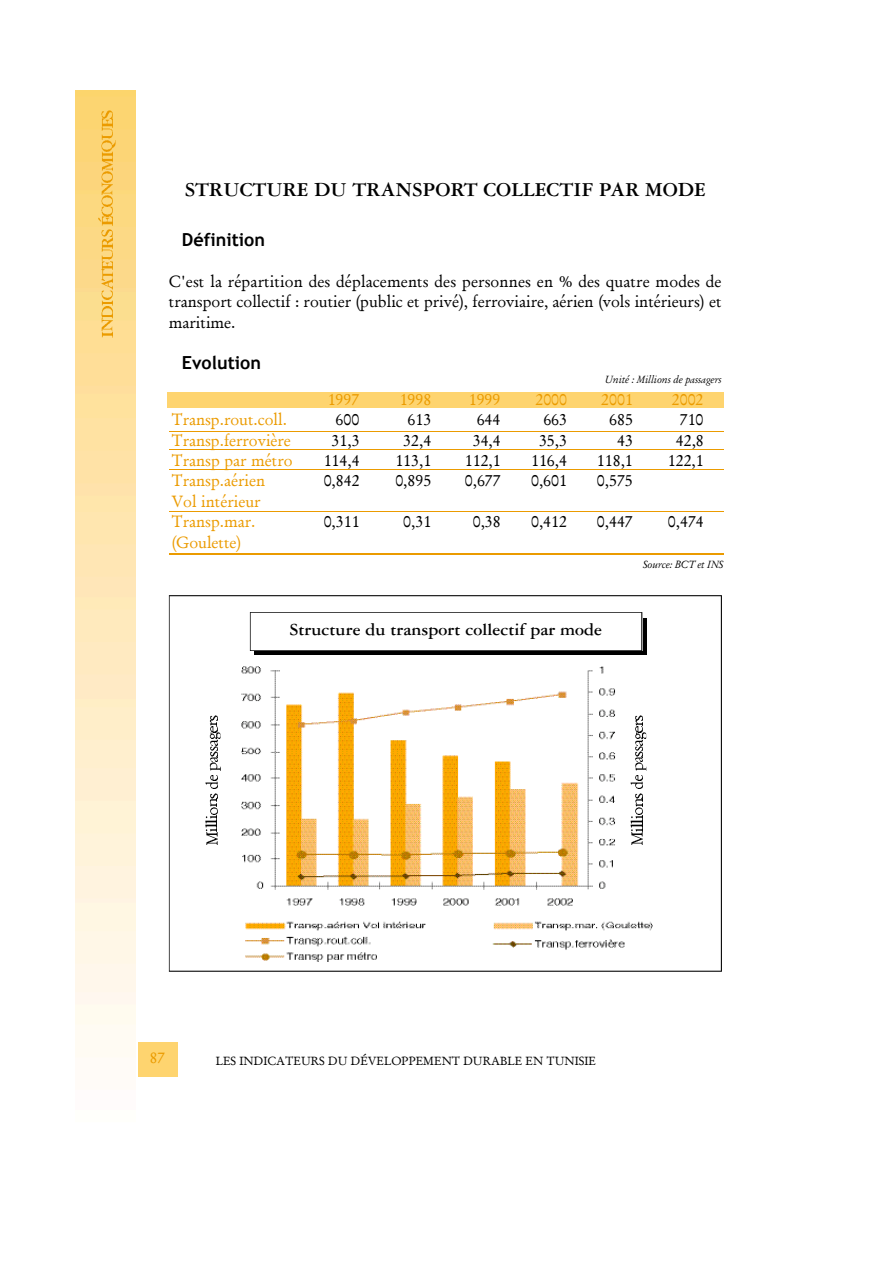
<style>
.page{position:relative;width:893px;height:1263px;background:#fff}
.page>*{position:absolute;margin:0;border:0;box-sizing:border-box;transform-origin:0 0}
.t1{font:700 21px "Garamond Three";color:#000}
.t2{font:700 18px "Garamond Three";color:#000}
.t3{font:700 18px "Trebuchet MS";color:#000}
.t4{font:16.5px/20.4px "Garamond Antiqua";color:#000;text-align:justify}
.t5{font:16.5px/20.1px "Garamond Antiqua";color:#eb9b00}
.t6{font:15.75px "Garamond Antiqua";color:#eb9b00}
.t7{font:12px "Garamond Antiqua";color:#000}
.t8{font:italic 10.5px "Garamond";color:#000}
</style>
<div class="page">
<div style="left:138px;top:1042px;width:39px;height:35px;background:#fed46f"></div>
<img style="left:75px;top:90px;width:60px;height:967px">
<img style="left:98px;top:230px;width:15px;height:107px">
<img style="left:98px;top:152px;width:15px;height:73px">
<img style="left:98px;top:140px;width:18px;height:11px">
<img style="left:98px;top:111px;width:14px;height:29px">
<svg style="left:169px;top:595px;width:553px;height:377px"></svg>
<div style="left:167px;top:392px;width:556px;height:15px;background:#fed46f"></div>
<hr style="left:169px;top:431px;width:554px;height:1px;background:#eb9b00">
<hr style="left:169px;top:449px;width:554px;height:1px;background:#eb9b00">
<hr style="left:169px;top:469px;width:554px;height:1px;background:#eb9b00">
<hr style="left:169px;top:511px;width:554px;height:1px;background:#eb9b00">
<hr style="left:169px;top:553px;width:554px;height:1px;background:#eb9b00">
<div style="left:255px;top:618px;width:392px;height:36px;background:#000"></div>
<div style="left:250px;top:612px;width:392px;height:39px;background:#fff"></div>
<svg style="left:205px;top:775px;width:12px;height:70px"></svg>
<img style="left:205px;top:763px;width:16px;height:7px">
<svg style="left:205px;top:739px;width:12px;height:23px"></svg>
<img style="left:205px;top:732px;width:16px;height:7px">
<svg style="left:205px;top:715px;width:12px;height:17px"></svg>
<svg style="left:630px;top:775px;width:13px;height:70px"></svg>
<img style="left:630px;top:763px;width:16px;height:7px">
<svg style="left:630px;top:739px;width:13px;height:23px"></svg>
<img style="left:630px;top:732px;width:16px;height:7px">
<svg style="left:630px;top:715px;width:13px;height:17px"></svg>
<p class="t1" style="left:185px;top:182px;width:523px">STRUCTURE DU TRANSPORT COLLECTIF PAR MODE</p>
<p class="t3" style="left:182px;top:229px;width:85px">Définition</p>
<p class="t4" style="left:169px;top:271px;width:554px">C'est la répartition des déplacements des personnes en % des quatre modes de transport collectif : routier (public et privé), ferroviaire, aérien (vols intérieurs) et maritime.</p>
<p class="t3" style="left:182px;top:352px;width:81px">Evolution</p>
<p class="t8" style="left:605px;top:373px;width:118px">Unité : Millions de passagers</p>
<p class="t5" style="left:328px;top:389px;width:33px">1997</p>
<p class="t5" style="left:400px;top:389px;width:33px">1998</p>
<p class="t5" style="left:469px;top:389px;width:33px">1999</p>
<p class="t5" style="left:535px;top:389px;width:33px">2000</p>
<p class="t5" style="left:601px;top:389px;width:33px">2001</p>
<p class="t5" style="left:672px;top:389px;width:33px">2002</p>
<p class="t5" style="left:171px;top:409px;width:117px">Transp.rout.coll.</p>
<p class="t4" style="left:336px;top:409px;width:25px">600</p>
<p class="t4" style="left:408px;top:409px;width:25px">613</p>
<p class="t4" style="left:477px;top:409px;width:25px">644</p>
<p class="t4" style="left:543px;top:409px;width:25px">663</p>
<p class="t4" style="left:609px;top:409px;width:25px">685</p>
<p class="t4" style="left:680px;top:409px;width:25px">710</p>
<p class="t5" style="left:171px;top:430px;width:121px">Transp.ferrovière</p>
<p class="t4" style="left:332px;top:430px;width:29px">31,3</p>
<p class="t4" style="left:403px;top:430px;width:29px">32,4</p>
<p class="t4" style="left:473px;top:430px;width:29px">34,4</p>
<p class="t4" style="left:539px;top:430px;width:29px">35,3</p>
<p class="t4" style="left:617px;top:430px;width:17px">43</p>
<p class="t4" style="left:676px;top:430px;width:29px">42,8</p>
<p class="t5" style="left:171px;top:450px;width:123px">Transp par métro</p>
<p class="t4" style="left:324px;top:450px;width:37px">114,4</p>
<p class="t4" style="left:395px;top:450px;width:37px">113,1</p>
<p class="t4" style="left:465px;top:450px;width:37px">112,1</p>
<p class="t4" style="left:531px;top:450px;width:37px">116,4</p>
<p class="t4" style="left:597px;top:450px;width:37px">118,1</p>
<p class="t4" style="left:668px;top:450px;width:37px">122,1</p>
<p class="t5" style="left:171px;top:471px;width:95px">Transp.aérien</p>
<p class="t4" style="left:324px;top:471px;width:37px">0,842</p>
<p class="t4" style="left:395px;top:471px;width:37px">0,895</p>
<p class="t4" style="left:465px;top:471px;width:37px">0,677</p>
<p class="t4" style="left:531px;top:471px;width:37px">0,601</p>
<p class="t4" style="left:597px;top:471px;width:37px">0,575</p>
<p class="t5" style="left:171px;top:491px;width:91px">Vol intérieur<br>Transp.mar.</p>
<p class="t4" style="left:324px;top:511px;width:37px">0,311</p>
<p class="t4" style="left:403px;top:511px;width:29px">0,31</p>
<p class="t4" style="left:473px;top:511px;width:29px">0,38</p>
<p class="t4" style="left:531px;top:511px;width:37px">0,412</p>
<p class="t4" style="left:597px;top:511px;width:37px">0,447</p>
<p class="t4" style="left:668px;top:511px;width:37px">0,474</p>
<p class="t5" style="left:171px;top:532px;width:71px">(Goulette)</p>
<p class="t2" style="left:289px;top:624px;width:314px">Structure du transport collectif par mode</p>
<p class="t2" style="left:290px;top:628px;width:324px">Taux d’exploitation des ressources en eaux</p>
<p class="t8" style="left:643px;top:558px;width:82px">Source: BCT et INS</p>
<p class="t6" style="left:150px;top:1048px;width:17px">87</p>
<p class="t7" style="left:216px;top:1053px;width:382px">LES INDICATEURS DU DÉVELOPPEMENT DURABLE EN TUNISIE</p>
</div>
